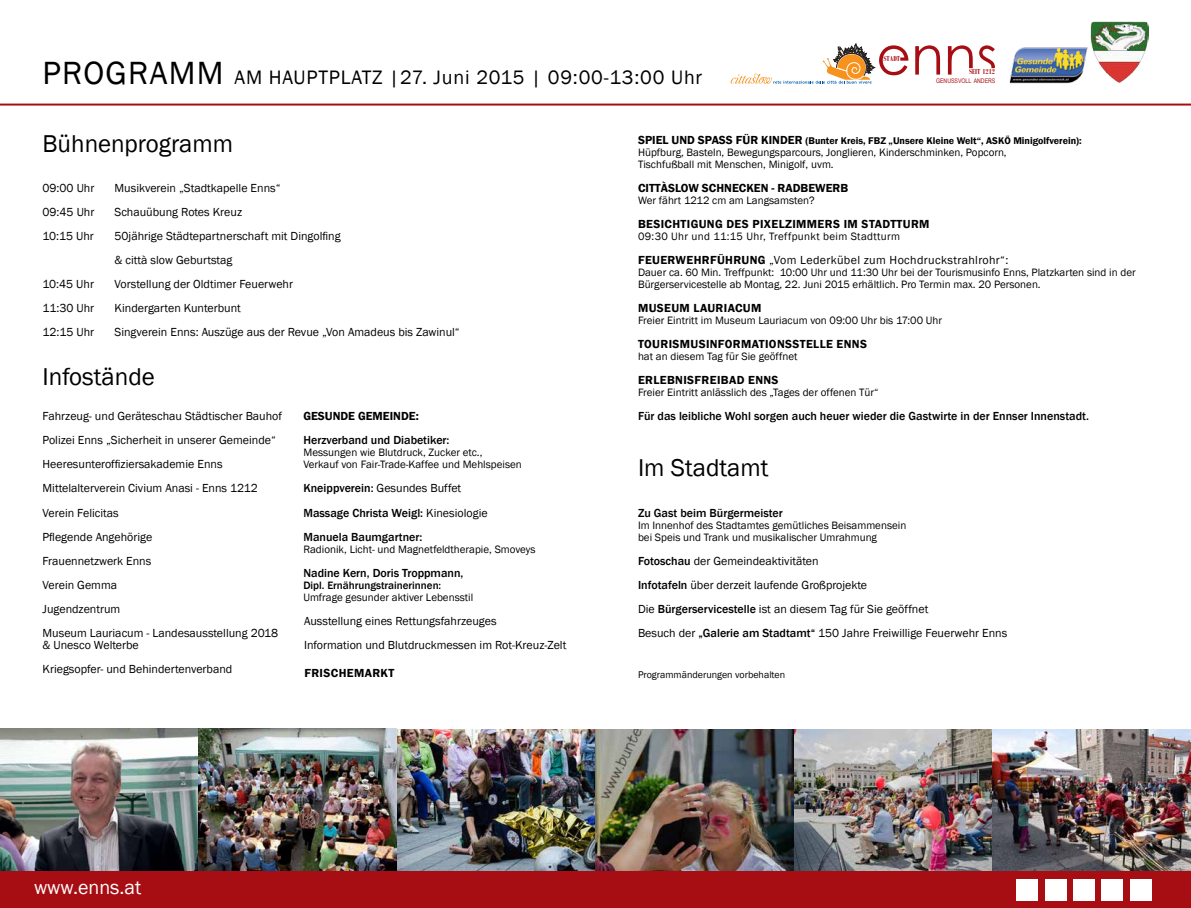
<style>
.page{position:relative;width:1191px;height:908px;background:#fff}
.page>*{position:absolute;margin:0;border:0;box-sizing:border-box;transform-origin:0 0}
.t1{font:33px "Franklin Gothic";color:#000}
.t2{font:25px "Franklin Gothic";color:#000}
.t3{font:20px "Franklin Gothic";letter-spacing:.04em;color:#000}
.t4{font:20px "Franklin Gothic";color:#fff}
.t5{font:12px/24px "Franklin Gothic";color:#000}
.t6{font:500 12px/24px "Franklin Gothic";color:#000}
.t7{font:600 12px "Franklin Gothic";letter-spacing:.03em;color:#000}
.t8{font:12px "Franklin Gothic";letter-spacing:.03em;color:#000}
.t9{font:600 12px "Franklin Gothic";color:#000}
.t10{font:11px/12px "Franklin Gothic";color:#000}
.t11{font:11px "Franklin Gothic";letter-spacing:.03em;color:#000}
.t12{font:500 11px "Franklin Gothic";color:#000}
.t13{font:600 10px "Franklin Gothic";color:#000}
.t14{font:10px "Franklin Gothic";color:#000}
.t15{font:700 7.9px "Bodoni MT Condensed";letter-spacing:.02em;color:#a70e13}
.t16{font:6.3px "Arial Narrow";color:#a70e13}
.s1{font-weight:400}
.s2{font-size:12px}
.s3{font-weight:600}
.s4{font-weight:500}
</style>
<div class="page">
<hr style="left:0;top:103px;width:1191px;height:2px;background:#a70e13">
<img style="left:1090px;top:22px;width:58px;height:61px">
<img style="left:0;top:728px;width:198px;height:142px">
<img style="left:199px;top:728px;width:198px;height:142px">
<img style="left:1009px;top:47px;width:78px;height:37px">
<img style="left:397px;top:729px;width:794px;height:141px">
<div style="left:0;top:870px;width:1191px;height:37px;background:#a70e13"></div>
<div style="left:1130px;top:878px;width:21px;height:21px;background:#fff"></div>
<div style="left:1101px;top:878px;width:22px;height:21px;background:#fff"></div>
<div style="left:1073px;top:878px;width:21px;height:21px;background:#fff"></div>
<div style="left:1045px;top:878px;width:21px;height:21px;background:#fff"></div>
<div style="left:1016px;top:878px;width:21px;height:21px;background:#fff"></div>
<svg style="left:915px;top:45px;width:25px;height:30px"></svg>
<svg style="left:948px;top:45px;width:24px;height:30px"></svg>
<svg style="left:979px;top:45px;width:16px;height:23px"></svg>
<svg style="left:730px;top:43px;width:178px;height:41px"></svg>
<h1 class="t1" style="left:43px;top:52px;width:44px">Programm</h1>
<h3 class="t3" style="left:234px;top:65px;width:61px">am Hauptplatz</h3>
<h3 class="t3" style="left:389px;top:65px;width:314px">|27. Juni 2015 | 09:00-13:00 Uhr</h3>
<p class="t15" style="left:883px;top:53px;width:18px">STADT</p>
<p class="t15" style="left:969px;top:67px;width:27px">SEIT 1212</p>
<p class="t16" style="left:936px;top:76px;width:61px">GENUSSVOLL ANDERS</p>
<h2 class="t2" style="left:43px;top:128px;width:192px">Bühnenprogramm</h2>
<p class="t5" style="left:43px;top:176px;width:53px">09:00 Uhr</p>
<p class="t5" style="left:115px;top:176px;width:167px">Musikverein „Stadtkapelle Enns“</p>
<p class="t5" style="left:43px;top:200px;width:53px">09:45 Uhr</p>
<p class="t5" style="left:115px;top:200px;width:129px">Schauübung Rotes Kreuz</p>
<p class="t5" style="left:43px;top:224px;width:53px">10:15 Uhr</p>
<p class="t5" style="left:115px;top:224px;width:228px">50jährige Städtepartnerschaft mit Dingolfing &amp; città slow Geburtstag</p>
<p class="t5" style="left:43px;top:272px;width:53px">10:45 Uhr</p>
<p class="t5" style="left:115px;top:272px;width:180px">Vorstellung der Oldtimer Feuerwehr</p>
<p class="t5" style="left:43px;top:296px;width:53px">11:30 Uhr</p>
<p class="t5" style="left:115px;top:296px;width:128px">Kindergarten Kunterbunt</p>
<p class="t5" style="left:43px;top:320px;width:53px">12:15 Uhr</p>
<p class="t5" style="left:115px;top:320px;width:347px">Singverein Enns: Auszüge aus der Revue „Von Amadeus bis Zawinul“</p>
<h2 class="t2" style="left:43px;top:361px;width:114px">Infostände</h2>
<p class="t5" style="left:43px;top:404px;width:241px">Fahrzeug- und Geräteschau Städtischer Bauhof<br>Polizei Enns „Sicherheit in unserer Gemeinde“<br>Heeresunteroffiziersakademie Enns<br>Mittelalterverein Civium Anasi - Enns 1212<br>Verein Felicitas<br>Pflegende Angehörige<br>Frauennetzwerk Enns<br>Verein Gemma<br>Jugendzentrum<br>Museum Lauriacum - Landesausstellung 2018</p>
<p class="t5" style="left:43px;top:632px;width:191px">&amp; Unesco Welterbe<br>Kriegsopfer- und Behindertenverband</p>
<p class="t7" style="left:303px;top:409px;width:63px">GESUNDE GEMEI</p>
<p class="t7" style="left:393px;top:409px;width:27px">NDE:</p>
<p class="t6" style="left:303px;top:428px;width:148px">Herzverband und Diabetiker:</p>
<p class="t10" style="left:303px;top:447px;width:220px">Messungen wie Blutdruck, Zucker etc.,<br>Verkauf von Fair-Trade-Kaffee und Mehlspeisen</p>
<p class="t6" style="left:303px;top:476px;width:186px">Kneippverein: <span class="s1">Gesundes Buffet<br></span>Massage Christa Weigl: <span class="s1">Kinesiologie<br></span>Manuela Baumgartner:</p>
<p class="t10" style="left:303px;top:543px;width:233px">Radionik, Licht- und Magnetfeldtherapie, Smoveys</p>
<p class="t6" style="left:303px;top:560px;width:162px">Nadine Kern, Doris Troppmann,</p>
<p class="t12" style="left:303px;top:578px;width:139px">Dipl. Ernährungstrainerinnen:</p>
<p class="t10" style="left:303px;top:591px;width:171px">Umfrage gesunder aktiver Lebensstil</p>
<p class="t5" style="left:304px;top:608px;width:264px">Ausstellung eines Rettungsfahrzeuges<br>Information und Blutdruckmessen im Rot-Kreuz-Zelt</p>
<p class="t7" style="left:304px;top:665px;width:52px">FRISCHEMA</p>
<p class="t7" style="left:372px;top:665px;width:24px">RKT</p>
<p class="t13" style="left:638px;top:135px;width:445px"><span class="s2">SPIEL UND SPASS FÜR KINDER</span> (BUNTER KREIS, FBZ „UNSERE KLEINE WELT“, ASKÖ MINIGOLFVEREIN):</p>
<p class="t10" style="left:638px;top:147px;width:370px">Hüpfburg, Basteln, Bewegungsparcours, Jonglieren, Kinderschminken, Popcorn,<br>Tischfußball mit Menschen, Minigolf, uvm.</p>
<p class="t9" style="left:638px;top:181px;width:102px">CITTÀSLOW SCHNECKE</p>
<p class="t7" style="left:760px;top:181px;width:49px">N - RADBEWE</p>
<p class="t7" style="left:832px;top:181px;width:16px">RB</p>
<p class="t10" style="left:638px;top:195px;width:178px">Wer fährt 1212 cm am Langsamsten?</p>
<p class="t7" style="left:638px;top:217px;width:16px">BESIC</p>
<p class="t7" style="left:672px;top:217px;width:108px">HTIGUNG DES PIXELZIMME</p>
<p class="t7" style="left:824px;top:217px;width:105px">RS IM STADTTURM</p>
<p class="t11" style="left:638px;top:230px;width:263px">09:30 Uhr und 11:15 Uhr, Treffpunkt beim Stadtturm</p>
<p class="t8" style="left:638px;top:253px;width:372px"><span class="s3">FEUERWEHRFÜHRUNG</span> „Vom Lederkübel zum Hochdruckstrahlrohr“:</p>
<p class="t10" style="left:638px;top:267px;width:499px">Dauer ca. 60 Min. Treffpunkt: 10:00 Uhr und 11:30 Uhr bei der Tourismusinfo Enns, Platzkarten sind in der<br>Bürgerservicestelle ab Montag, 22. Juni 2015 erhältlich. Pro Termin max. 20 Personen.</p>
<p class="t7" style="left:638px;top:301px;width:123px">MUSEUM LAURIACUM</p>
<p class="t10" style="left:638px;top:315px;width:305px">Freier Eintritt im Museum Lauriacum von 09:00 Uhr bis 17:00 Uhr</p>
<p class="t7" style="left:638px;top:337px;width:39px">TOURISM</p>
<p class="t7" style="left:690px;top:337px;width:123px">USI NFORMATIONSSTELLE</p>
<p class="t7" style="left:836px;top:337px;width:31px">ENNS</p>
<p class="t10" style="left:638px;top:351px;width:161px">hat an diesem Tag für Sie geöffnet</p>
<p class="t7" style="left:638px;top:373px;width:24px">ERLEB</p>
<p class="t7" style="left:675px;top:373px;width:42px">NISFREIBA</p>
<p class="t7" style="left:736px;top:373px;width:42px">D ENNS</p>
<p class="t10" style="left:638px;top:387px;width:242px">Freier Eintritt anlässlich des „Tages der offenen Tür“</p>
<p class="t6" style="left:638px;top:404px;width:452px">Für das leibliche Wohl sorgen auch heuer wieder die Gastwirte in der Ennser Innenstadt.</p>
<h2 class="t2" style="left:638px;top:452px;width:132px">Im Stadtamt</h2>
<p class="t6" style="left:638px;top:500px;width:146px">Zu Gast beim Bürgermeister</p>
<p class="t10" style="left:638px;top:519px;width:270px">Im Innenhof des Stadtamtes gemütliches Beisammensein bei Speis und Trank und musikalischer Umrahmung</p>
<p class="t5" style="left:638px;top:548px;width:371px"><span class="s4">Fotoschau</span> der Gemeindeaktivitäten<br><span class="s4">Infotafeln</span> über derzeit laufende Großprojekte<br>Die <span class="s4">Bürgerservicestelle</span> ist an diesem Tag für Sie geöffnet<br>Besuch der <span class="s4">„Galerie am Stadtamt“</span> 150 Jahre Freiwillige Feuerwehr Enns</p>
<p class="t14" style="left:638px;top:668px;width:149px">Programmänderungen vorbehalten</p>
<h3 class="t4" style="left:34px;top:874px;width:109px">www.enns.at</h3>
</div>
